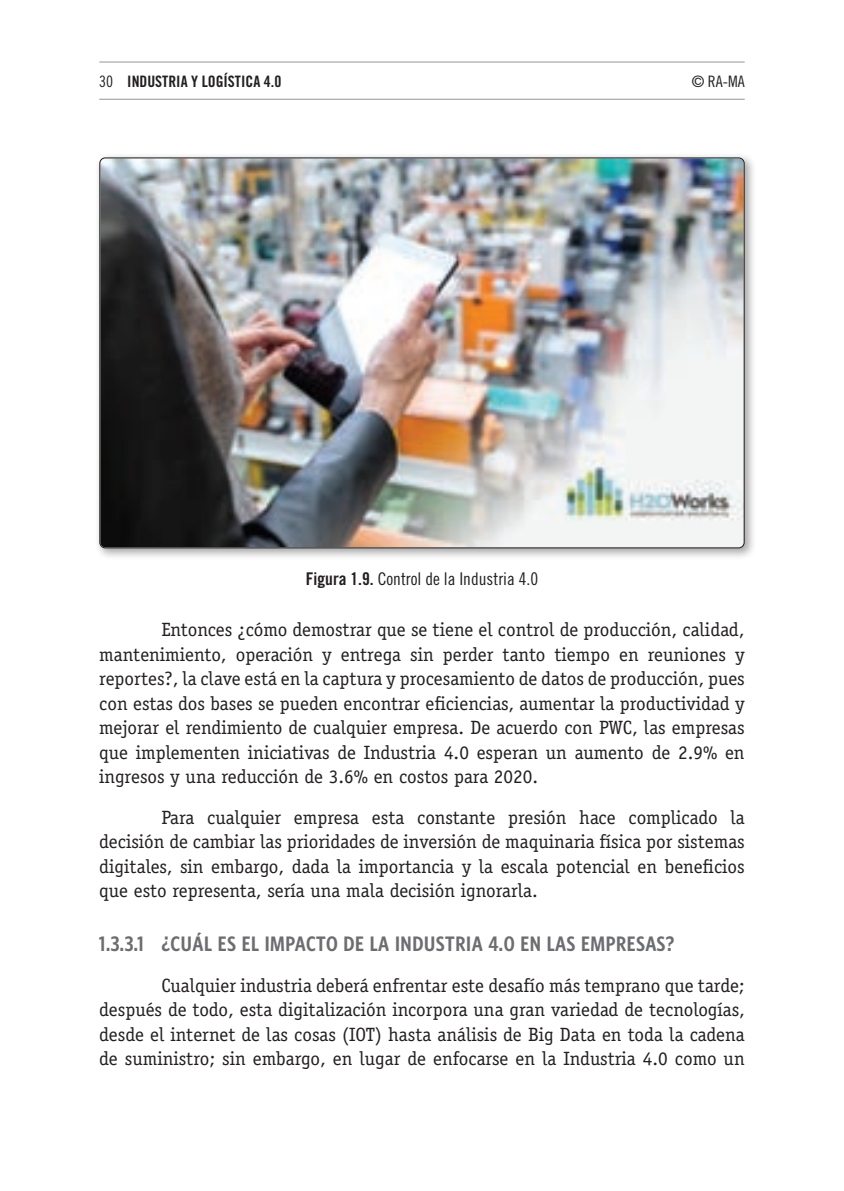
<style>
.page{position:relative;width:844px;height:1191px;background:#fff}
.page>*{position:absolute;margin:0;border:0;box-sizing:border-box;transform-origin:0 0}
.t1{font:600 condensed 21px "Whitney HTF";letter-spacing:.03em;color:#6c6d70}
.t2{font:19.25px/24.5px "Officina Serif Std";color:#231f20;text-align:justify}
.t3{font:17.5px "Trade Gothic LT Std Cn 18";color:#231f20}
.t4{font:15.75px "Trade Gothic LT Std Bd Cn 20";color:#231f20}
.t5{font:15.75px "Trade Gothic LT Std Cn 18";color:#231f20}
.s1{font-family:"Trade Gothic LT Std Cn 18"}
.s2{font-family:"Trade Gothic LT Std Bd Cn 20"}
</style>
<div class="page">
<hr style="left:99px;top:99px;width:645px;height:1px;background:#939598">
<hr style="left:99px;top:62px;width:645px;height:1px;background:#939598">
<div style="left:95px;top:153px;width:661px;height:407px;background:#231f20;opacity:.4"></div>
<img style="left:100px;top:158px;width:643px;height:389px">
<p class="t4" style="left:99px;top:72px;width:183px"><span class="s1">30</span> INDUSTRIA Y LOGÍSTICA 4.0</p>
<p class="t5" style="left:691px;top:72px;width:54px">© RA-MA</p>
<p class="t3" style="left:306px;top:569px;width:234px"><span class="s2">Figura 1.9.</span> Control de la Industria 4.0</p>
<p class="t2" style="left:99px;top:617px;width:646px;text-indent:62px">Entonces ¿cómo demostrar que se tiene el control de producción, calidad, mantenimiento, operación y entrega sin perder tanto tiempo en reuniones y reportes?, la clave está en la captura y procesamiento de datos de producción, pues con estas dos bases se pueden encontrar eficiencias, aumentar la productividad y mejorar el rendimiento de cualquier empresa. De acuerdo con PWC, las empresas que implementen iniciativas de Industria 4.0 esperan un aumento de 2.9% en ingresos y una reducción de 3.6% en costos para 2020.</p>
<p class="t2" style="left:99px;top:804px;width:646px;text-indent:62px">Para cualquier empresa esta constante presión hace complicado la decisión de cambiar las prioridades de inversión de maquinaria física por sistemas digitales, sin embargo, dada la importancia y la escala potencial en beneficios que esto representa, sería una mala decisión ignorarla.</p>
<p class="t1" style="left:99px;top:932px;width:576px">1.3.3.1 ¿CUÁL ES EL IMPACTO DE LA INDUSTRIA 4.0 EN LAS EMPRESAS?</p>
<p class="t2" style="left:99px;top:972px;width:646px;text-indent:62px">Cualquier industria deberá enfrentar este desafío más temprano que tarde; después de todo, esta digitalización incorpora una gran variedad de tecnologías, desde el internet de las cosas (IOT) hasta análisis de Big Data en toda la cadena de suministro; sin embargo, en lugar de enfocarse en la Industria 4.0 como un</p>
</div>
